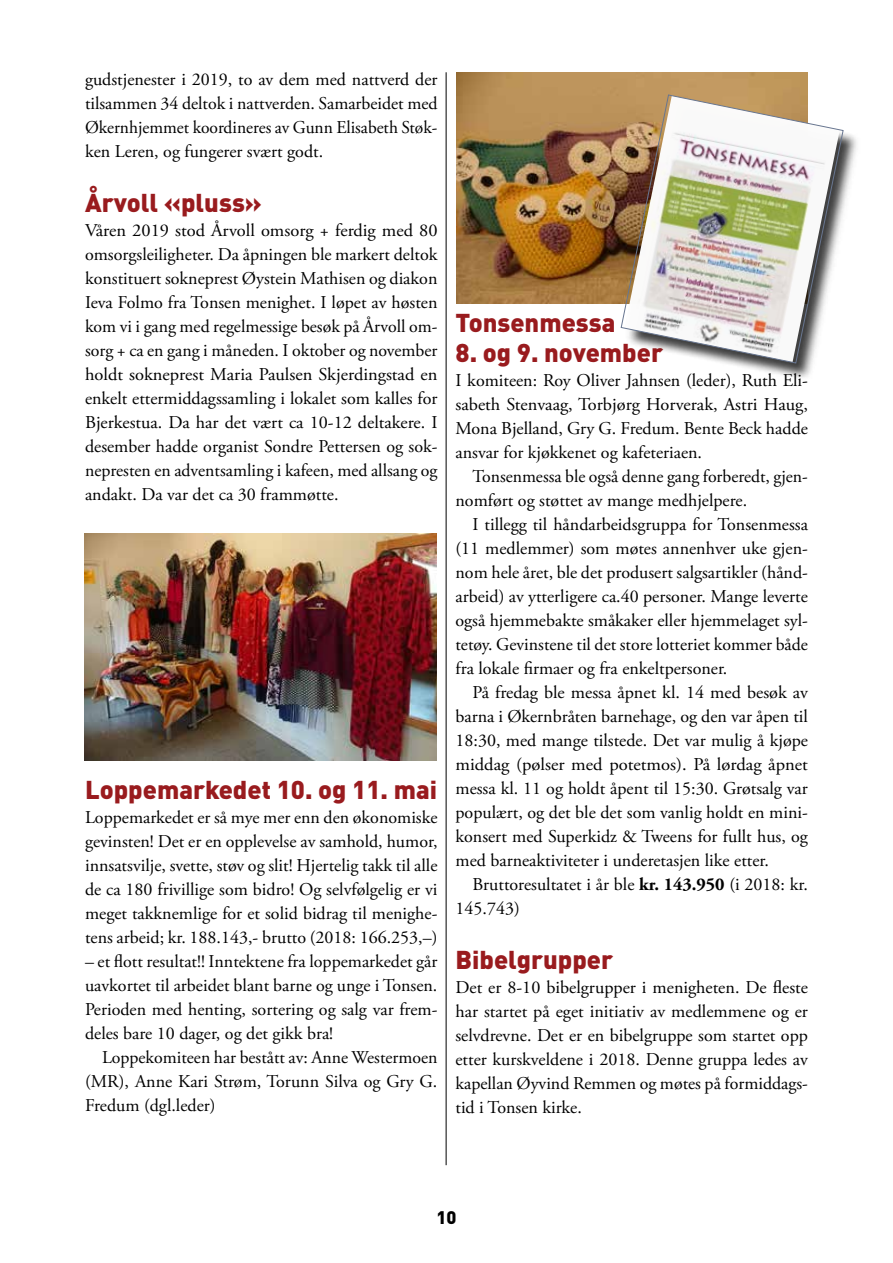
<style>
.page{position:relative;width:893px;height:1263px;background:#fff}
.page>*{position:absolute;margin:0;border:0;box-sizing:border-box;transform-origin:0 0}
.t1{font:900 25.5px "DINOT";color:#991b1e}
.t2{font:18px/24px "Adobe Garamond Pro";color:#000;text-align:justify}
.t3{font:900 18px "DINOT";color:#000}
.s1{font-weight:700}
</style>
<div class="page">
<hr style="left:446px;top:72px;width:1px;height:1093px;background:#000">
<img style="left:85px;top:533px;width:352px;height:227px">
<img style="left:456px;top:72px;width:352px;height:231px">
<div style="left:624px;top:97px;width:237px;height:284px;background:#000;opacity:.75"></div>
<img style="left:620px;top:94px;width:224px;height:270px">
<p class="t2" style="left:85px;top:68px;width:354px">gudstjenester i 2019, to av dem med nattverd der tilsammen 34 deltok i nattverden. Samarbeidet med Økernhjemmet koordineres av Gunn Elisabeth Støk&shy;ken Leren, og fungerer svært godt.</p>
<h1 class="t1" style="left:85px;top:186px;width:178px">Årvoll «pluss»</h1>
<p class="t2" style="left:85px;top:219px;width:354px">Våren 2019 stod Årvoll omsorg + ferdig med 80 omsorgsleiligheter. Da åpningen ble markert deltok konstituert sokneprest Øystein Mathisen og diakon Ieva Folmo fra Tonsen menighet. I løpet av høsten kom vi i gang med regelmessige besøk på Årvoll om&shy;sorg + ca en gang i måneden. I oktober og november holdt sokneprest Maria Paulsen Skjerdingstad en enkelt ettermiddagssamling i lokalet som kalles for Bjerkestua. Da har det vært ca 10-12 deltakere. I desember hadde organist Sondre Pettersen og sok&shy;nepresten en adventsamling i kafeen, med allsang og andakt. Da var det ca 30 frammøtte.</p>
<h1 class="t1" style="left:85px;top:773px;width:353px">Loppemarkedet 10. og 11. mai</h1>
<p class="t2" style="left:85px;top:806px;width:354px">Loppemarkedet er så mye mer enn den økonomiske gevinsten! Det er en opplevelse av samhold, humor, innsatsvilje, svette, støv og slit! Hjertelig takk til alle de ca 180 frivillige som bidro! Og selvfølgelig er vi meget takknemlige for et solid bidrag til menighe&shy;tens arbeid; kr. 188.143,- brutto (2018: 166.253,–)</p>
<p class="t2" style="left:85px;top:950px;width:354px">– et flott resultat!! Inntektene fra loppemarkedet går uavkortet til arbeidet blant barne og unge i Tonsen.<br>Perioden med henting, sortering og salg var frem&shy;deles bare 10 dager, og det gikk bra!</p>
<p class="t2" style="left:85px;top:1046px;width:354px;text-indent:17px">Loppekomiteen har bestått av: Anne Westermoen (MR), Anne Kari Strøm, Torunn Silva og Gry G.<br>Fredum (dgl.leder)</p>
<h1 class="t1" style="left:455px;top:305px;width:161px">Tonsenmessa</h1>
<h1 class="t1" style="left:455px;top:336px;width:209px">8. og 9. november</h1>
<p class="t2" style="left:455px;top:369px;width:354px">I komiteen: Roy Oliver Jahnsen (leder), Ruth Eli&shy;sabeth Stenvaag, Torbjørg Horverak, Astri Haug, Mona Bjelland, Gry G. Fredum. Bente Beck hadde ansvar for kjøkkenet og kafeteriaen.</p>
<p class="t2" style="left:455px;top:465px;width:354px;text-indent:17px">Tonsenmessa ble også denne gang forberedt, gjen&shy;nomført og støttet av mange medhjelpere.</p>
<p class="t2" style="left:455px;top:513px;width:354px;text-indent:17px">I tillegg til håndarbeidsgruppa for Tonsenmessa (11 medlemmer) som møtes annenhver uke gjen&shy;nom hele året, ble det produsert salgsartikler (hånd&shy;arbeid) av ytterligere ca.40 personer. Mange leverte også hjemmebakte småkaker eller hjemmelaget syl&shy;tetøy. Gevinstene til det store lotteriet kommer både fra lokale firmaer og fra enkeltpersoner.</p>
<p class="t2" style="left:455px;top:681px;width:354px;text-indent:17px">På fredag ble messa åpnet kl. 14 med besøk av barna i Økernbråten barnehage, og den var åpen til 18:30, med mange tilstede. Det var mulig å kjøpe middag (pølser med potetmos). På lørdag åpnet messa kl. 11 og holdt åpent til 15:30. Grøtsalg var populært, og det ble det som vanlig holdt en mini&shy;konsert med Superkidz &amp; Tweens for fullt hus, og med barneaktiviteter i underetasjen like etter.</p>
<p class="t2" style="left:455px;top:873px;width:354px;text-indent:17px">Bruttoresultatet i år ble <span class="s1">kr. 143.950</span> (i 2018: kr.<br>145.743)</p>
<h1 class="t1" style="left:455px;top:943px;width:159px">Bibelgrupper</h1>
<p class="t2" style="left:455px;top:976px;width:354px">Det er 8-10 bibelgrupper i menigheten. De fleste har startet på eget initiativ av medlemmene og er selvdrevne. Det er en bibelgruppe som startet opp etter kurskveldene i 2018. Denne gruppa ledes av kapellan Øyvind Remmen og møtes på formiddags&shy;tid i Tonsen kirke.</p>
<p class="t3" style="left:436px;top:1205px;width:22px">10</p>
</div>
